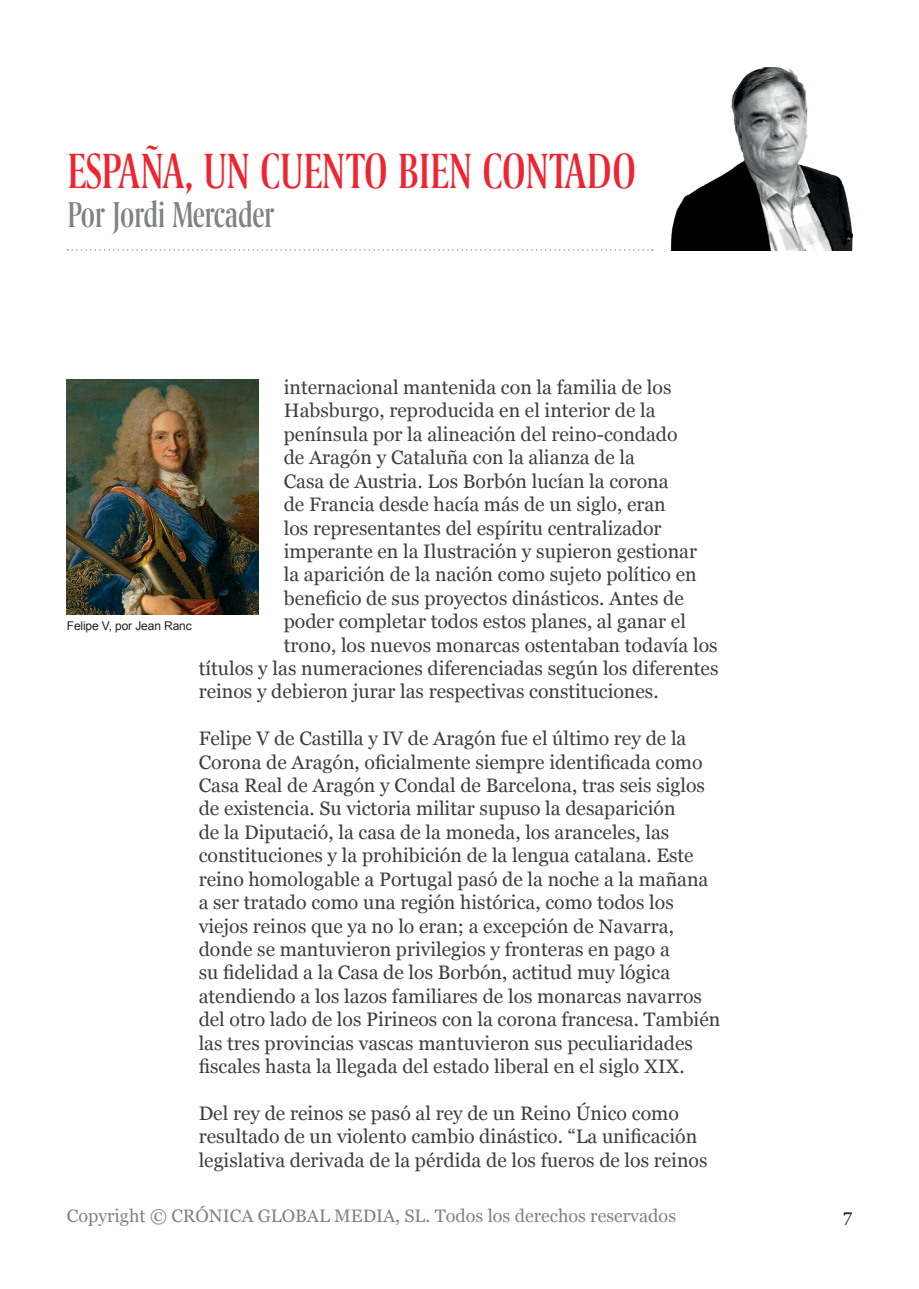
<style>
.page{position:relative;width:919px;height:1289px;background:#fff}
.page>*{position:absolute;margin:0;border:0;box-sizing:border-box;transform-origin:0 0}
.t1{font:49.5px "Berlingske Serif X Cn";letter-spacing:-.01em;color:#ee2531}
.t2{font:36px "Berlingske Serif X Cn";color:#808285}
.t3{font:19.5px/23.4px "Georgia";color:#3e3e3f}
.t4{font:18px "Georgia";color:#808285}
.t5{font:18px "Georgia";color:#231f20}
.t6{font:12px "Arial";letter-spacing:-.01em;color:#241e1b}
</style>
<div class="page">
<img style="left:670px;top:68px;width:182px;height:183px">
<svg style="left:68px;top:249px;width:584px;height:2px"></svg>
<img style="left:67px;top:379px;width:192px;height:235px">
<h1 class="t1" style="left:68px;top:137px;width:570px">ESPAÑA, UN CUENTO BIEN CONTADO</h1>
<h2 class="t2" style="left:68px;top:190px;width:209px">Por Jordi Mercader</h2>
<p class="t3" style="left:284px;top:375px;width:389px">internacional mantenida con la familia de los</p>
<p class="t3" style="left:284px;top:398px;width:373px">Habsburgo, reproducida en el interior de la</p>
<p class="t3" style="left:284px;top:421px;width:395px">península por la alineación del reino-condado</p>
<p class="t3" style="left:284px;top:445px;width:352px">de Aragón y Cataluña con la alianza de la</p>
<p class="t3" style="left:284px;top:468px;width:386px">Casa de Austria. Los Borbón lucían la corona</p>
<p class="t3" style="left:284px;top:492px;width:383px">de Francia desde hacía más de un siglo, eran</p>
<p class="t3" style="left:284px;top:515px;width:379px">los representantes del espíritu centralizador</p>
<p class="t3" style="left:284px;top:538px;width:415px">imperante en la Ilustración y supieron gestionar</p>
<p class="t3" style="left:284px;top:562px;width:414px">la aparición de la nación como sujeto político en</p>
<p class="t3" style="left:284px;top:585px;width:401px">beneficio de sus proyectos dinásticos. Antes de</p>
<p class="t3" style="left:284px;top:609px;width:403px">poder completar todos estos planes, al ganar el</p>
<p class="t3" style="left:284px;top:632px;width:435px">trono, los nuevos monarcas ostentaban todavía los</p>
<p class="t3" style="left:199px;top:655px;width:521px">títulos y las numeraciones diferenciadas según los diferentes</p>
<p class="t3" style="left:199px;top:679px;width:461px">reinos y debieron jurar las respectivas constituciones.</p>
<p class="t3" style="left:199px;top:726px;width:523px">Felipe V de Castilla y IV de Aragón fue el último rey de la Corona de Aragón, oficialmente siempre identificada como Casa Real de Aragón y Condal de Barcelona, tras seis siglos de existencia. Su victoria militar supuso la desaparición<br>de la Diputació, la casa de la moneda, los aranceles, las constituciones y la prohibición de la lengua catalana. Este reino homologable a Portugal pasó de la noche a la mañana a ser tratado como una región histórica, como todos los viejos reinos que ya no lo eran; a excepción de Navarra, donde se mantuvieron privilegios y fronteras en pago a<br>su fidelidad a la Casa de los Borbón, actitud muy lógica atendiendo a los lazos familiares de los monarcas navarros del otro lado de los Pirineos con la corona francesa. También las tres provincias vascas mantuvieron sus peculiaridades fiscales hasta la llegada del estado liberal en el siglo XIX.</p>
<p class="t3" style="left:199px;top:1100px;width:510px">Del rey de reinos se pasó al rey de un Reino Único como resultado de un violento cambio dinástico. “La unificación legislativa derivada de la pérdida de los fueros de los reinos</p>
<p class="t6" style="left:67px;top:618px;width:126px">Felipe V, por Jean Ranc</p>
<p class="t4" style="left:67px;top:1202px;width:610px">Copyright © CRÓNICA GLOBAL MEDIA, SL. Todos los derechos reservados</p>
<p class="t5" style="left:843px;top:1202px;width:11px">7</p>
</div>
